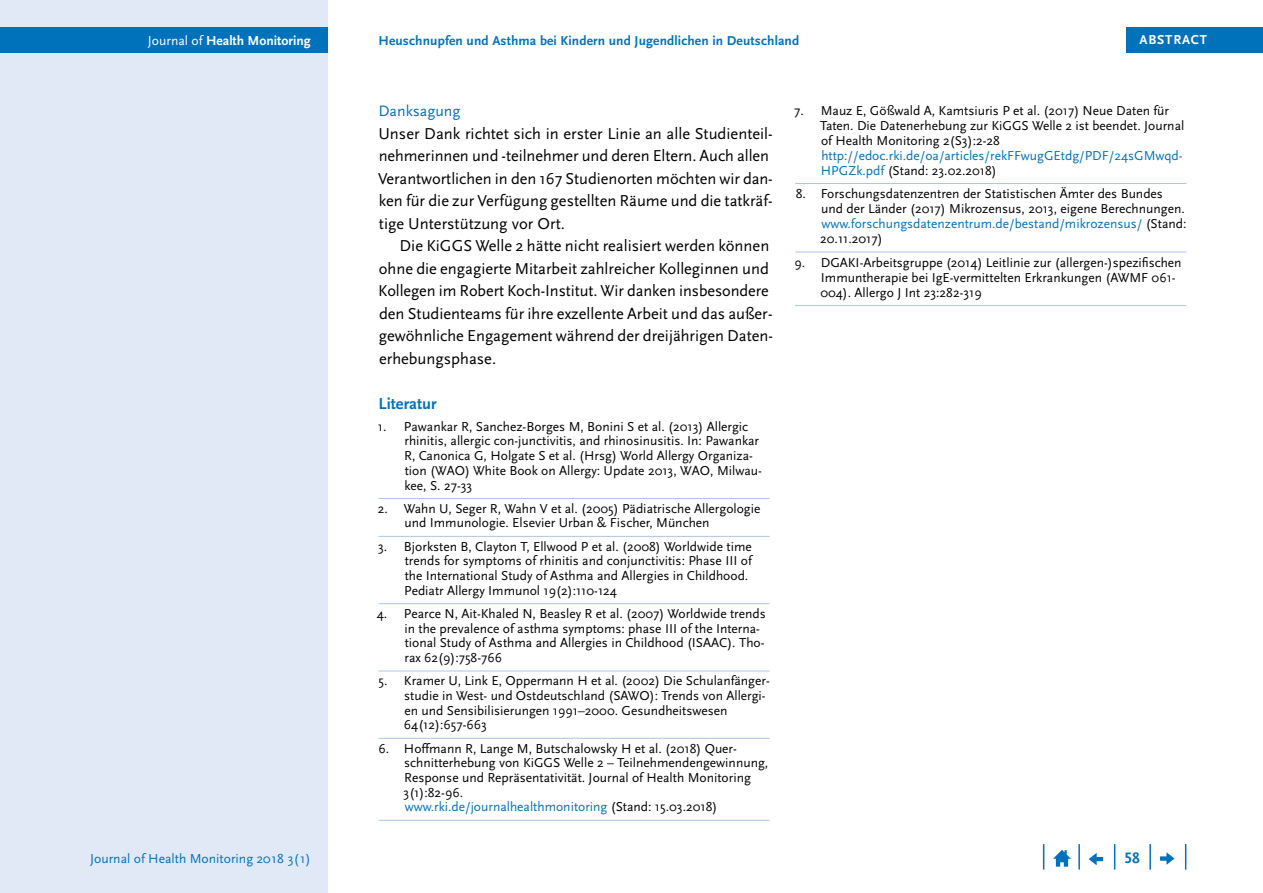
<style>
.page{position:relative;width:1263px;height:893px;background:#fff}
.page>*{position:absolute;margin:0;border:0;box-sizing:border-box;transform-origin:0 0}
.Copy_Einzug{font:16.5px/22.5px "Scala Sans Pro";color:#000}
.Copy{font:16.5px/22.5px "Scala Sans Pro";color:#000}
.t1{font:700 16.5px "Scala Sans Pro";color:#0072bc}
.t2{font:15.75px "Scala Sans Pro";color:#0072bc}
.t3{font:700 15.75px "Scala Sans Pro";color:#0072bc}
.t4{font:13.65px "Scala Sans Pro Regular 4";color:#0072bc}
.t5{font:13.65px "Scala Sans Pro Bold 2";color:#fff}
.Literaturverzeichnis{font:13.5px/14.7px "Scala Sans Pro";color:#000}
.t6{font:13.5px "Scala Sans Pro Bold 2";letter-spacing:.01em;color:#0072bc}
.t7{font:13.5px "Scala Sans Pro Bold 4";letter-spacing:.06em;color:#fff}
.s1{font-family:"Scala Sans Pro Regular 2"}
.s2{color:#0072bc}
</style>
<div class="page">
<div style="left:0;top:0;width:327px;height:893px;background:#e1e8f6"></div>
<div style="left:0;top:28px;width:327px;height:25px;background:#0072bc"></div>
<svg style="left:1185px;top:844px;width:1px;height:26px"></svg>
<hr style="left:1149px;top:844px;width:2px;height:26px;background:#0072bc">
<svg style="left:1114px;top:844px;width:1px;height:26px"></svg>
<hr style="left:1078px;top:844px;width:2px;height:26px;background:#0072bc">
<svg style="left:1043px;top:844px;width:1px;height:26px"></svg>
<svg style="left:1053px;top:850px;width:18px;height:17px"></svg>
<svg style="left:1089px;top:853px;width:14px;height:12px"></svg>
<svg style="left:1160px;top:852px;width:14px;height:13px"></svg>
<div style="left:1126px;top:28px;width:137px;height:25px;background:#0072bc"></div>
<hr style="left:795px;top:183px;width:391px;height:1px;background:#afc5e7">
<hr style="left:795px;top:252px;width:391px;height:1px;background:#afc5e7">
<hr style="left:795px;top:305px;width:391px;height:1px;background:#afc5e7">
<hr style="left:378px;top:498px;width:392px;height:1px;background:#afc5e7">
<hr style="left:378px;top:536px;width:392px;height:1px;background:#afc5e7">
<hr style="left:378px;top:603px;width:392px;height:1px;background:#afc5e7">
<hr style="left:378px;top:671px;width:392px;height:1px;background:#afc5e7">
<hr style="left:378px;top:738px;width:392px;height:1px;background:#afc5e7">
<hr style="left:378px;top:820px;width:392px;height:1px;background:#afc5e7">
<p class="t5" style="left:148px;top:33px;width:164px"><span class="s1">Journal of</span> Health Monitoring</p>
<p class="t6" style="left:378px;top:33px;width:422px">Heuschnupfen und Asthma bei Kindern und Jugendlichen in Deutschland</p>
<p class="t7" style="left:1139px;top:32px;width:69px">ABSTRACT</p>
<h2 class="t2" style="left:378px;top:102px;width:84px">Danksagung</h2>
<p class="Copy" style="left:378px;top:122px;width:396px">Unser Dank richtet sich in erster Linie an alle Studienteil&shy;nehmerinnen und -teilnehmer und deren Eltern. Auch allen Verantwortlichen in den 167 Studienorten möchten wir dan&shy;ken für die zur Verfügung gestellten Räume und die tatkräf&shy;tige Unterstützung vor Ort.</p>
<p class="Copy_Einzug" style="left:378px;top:234px;width:396px;text-indent:21px">Die KiGGS Welle 2 hätte nicht realisiert werden können ohne die engagierte Mitarbeit zahlreicher Kolleginnen und Kollegen im Robert Koch-Institut. Wir danken insbesondere den Studienteams für ihre exzellente Arbeit und das außer&shy;gewöhnliche Engagement während der dreijährigen Daten&shy;erhebungsphase.</p>
<h1 class="t1" style="left:379px;top:393px;width:60px">Literatur</h1>
<p class="Literaturverzeichnis" style="left:404px;top:419px;width:359px;text-indent:-26px">1. Pawankar R, Sanchez-Borges M, Bonini S et al. (2013) Allergic rhinitis, allergic con-junctivitis, and rhinosinusitis. In: Pawankar R, Canonica G, Holgate S et al. (Hrsg) World Allergy Organiza&shy;tion (WAO) White Book on Allergy: Update 2013, WAO, Milwau&shy;kee, S. 27-33</p>
<p class="Literaturverzeichnis" style="left:404px;top:501px;width:357px;text-indent:-27px">2. Wahn U, Seger R, Wahn V et al. (2005) Pädiatrische Allergologie und Immunologie. Elsevier Urban &amp; Fischer, München</p>
<p class="Literaturverzeichnis" style="left:404px;top:539px;width:349px;text-indent:-26px">3. Bjorksten B, Clayton T, Ellwood P et al. (2008) Worldwide time trends for symptoms of rhinitis and conjunctivitis: Phase III of the International Study of Asthma and Allergies in Childhood.<br>Pediatr Allergy Immunol 19(2):110-124</p>
<p class="Literaturverzeichnis" style="left:404px;top:606px;width:363px;text-indent:-28px">4. Pearce N, Ait-Khaled N, Beasley R et al. (2007) Worldwide trends in the prevalence of asthma symptoms: phase III of the Interna&shy;tional Study of Asthma and Allergies in Childhood (ISAAC). Tho&shy;rax 62(9):758-766</p>
<p class="Literaturverzeichnis" style="left:404px;top:673px;width:367px;text-indent:-26px">5. Kramer U, Link E, Oppermann H et al. (2002) Die Schulanfänger&shy;studie in West- und Ostdeutschland (SAWO): Trends von Allergi&shy;en und Sensibilisierungen 1991–2000. Gesundheitswesen 64(12):657-663</p>
<p class="Literaturverzeichnis" style="left:404px;top:741px;width:366px;text-indent:-25px">6. Hoffmann R, Lange M, Butschalowsky H et al. (2018) Quer&shy;schnitterhebung von KiGGS Welle 2 – Teilnehmendengewinnung, Response und Repräsentativität. Journal of Health Monitoring 3(1):82-96.<br><span class="s2">www.rki.de/journalhealthmonitoring</span> (Stand: 15.03.2018)</p>
<p class="Literaturverzeichnis" style="left:820px;top:103px;width:366px;text-indent:-26px">7. Mauz E, Gößwald A, Kamtsiuris P et al. (2017) Neue Daten für Taten. Die Datenerhebung zur KiGGS Welle 2 ist beendet. Journal of Health Monitoring 2(S3):2-28 <span class="s2">http://edoc.rki.de/oa/articles/rekFFwugGEtdg/PDF/24sGMwqd-HPGZk.pdf</span> (Stand: 23.02.2018)</p>
<p class="Literaturverzeichnis" style="left:820px;top:186px;width:368px;text-indent:-25px">8. Forschungsdatenzentren der Statistischen Ämter des Bundes und der Länder (2017) Mikrozensus, 2013, eigene Berechnungen. <span class="s2">www.forschungsdatenzentrum.de/bestand/mikrozensus/</span> (Stand:<br>20.11.2017)</p>
<p class="Literaturverzeichnis" style="left:820px;top:255px;width:363px;text-indent:-26px">9. DGAKI-Arbeitsgruppe (2014) Leitlinie zur (allergen-)spezifischen<br>Immuntherapie bei IgE-vermittelten Erkrankungen (AWMF 061-<br>004). Allergo J Int 23:282-319</p>
<p class="t4" style="left:90px;top:850px;width:222px">Journal of Health Monitoring 2018 3(1)</p>
<p class="t3" style="left:1124px;top:849px;width:17px">58</p>
</div>
